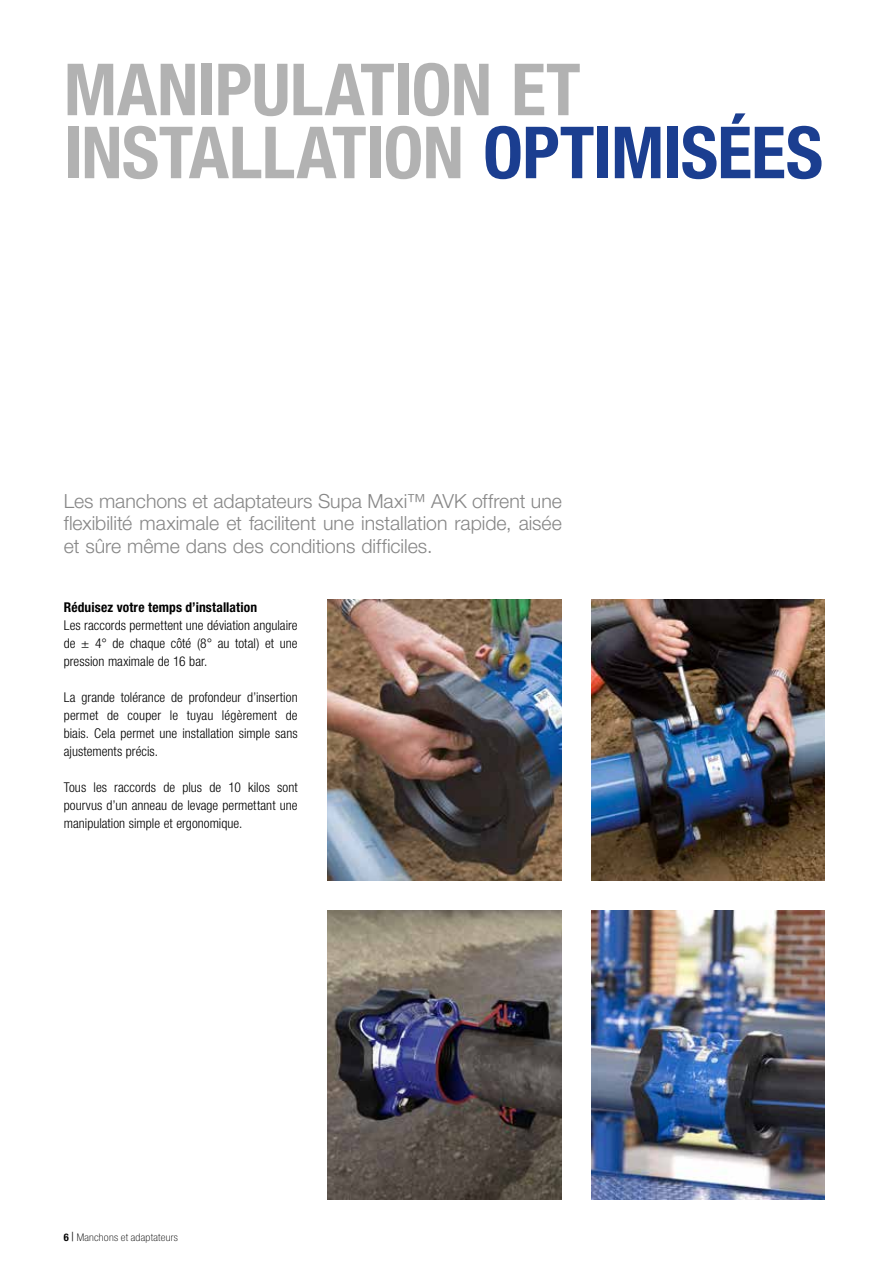
<style>
.page{position:relative;width:893px;height:1263px;background:#fff}
.page>*{position:absolute;margin:0;border:0;box-sizing:border-box;transform-origin:0 0}
.t1{font:700 condensed 72px/63px "Helvetica Neue LT Pro";letter-spacing:-.01em;color:#b2b2b2}
.t2{font:300 19.5px/22.5px "Helvetica Neue LT Pro";color:#878787;text-align:justify}
.t3{font:300 condensed 13.5px/18px "Helvetica Neue LT Pro";letter-spacing:.005em;color:#000;text-align:justify}
.t4{font:700 condensed 13.5px "Helvetica Neue LT Pro";letter-spacing:.01em;color:#000}
.t5{font:100 condensed 10.5px "Helvetica Neue LT Pro";letter-spacing:.02em;color:#000;scale:1.1 1}
.s1{color:#1b3e90}
.s2{font-weight:700}
.s3{font-family:"Times New Roman";font-weight:700;font-stretch:normal}
</style>
<div class="page">
<img style="left:591px;top:910px;width:234px;height:289px">
<img style="left:327px;top:600px;width:234px;height:280px">
<img style="left:591px;top:600px;width:234px;height:280px">
<img style="left:327px;top:910px;width:234px;height:289px">
<h1 class="t1" style="left:64px;top:57px;width:761px">MANIPULATION ET<br>INSTALLATION <span class="s1">OPTIMISÉES</span></h1>
<h2 class="t2" style="left:64px;top:489px;width:500px">Les manchons et adaptateurs Supa Maxi™ AVK offrent une flexibilité maximale et facilitent une installation rapide, aisée et sûre même dans des conditions difficiles.</h2>
<p class="t4" style="left:64px;top:599px;width:195px">Réduisez votre temps d’installation</p>
<p class="t3" style="left:64px;top:616px;width:235px">Les raccords permettent une déviation angulaire de ± 4° de chaque côté (8° au total) et une pression maximale de 16 bar.</p>
<p class="t3" style="left:64px;top:688px;width:235px">La grande tolérance de profondeur d’insertion permet de couper le tuyau légèrement de biais. Cela permet une installation simple sans ajustements précis.</p>
<p class="t3" style="left:64px;top:778px;width:235px">Tous les raccords de plus de 10 kilos sont pourvus d’un anneau de levage permettant une manipulation simple et ergonomique.</p>
<p class="t5" style="left:64px;top:1231px;width:105px"><span class="s2">6</span> <span class="s3">|</span> Manchons et adaptateurs</p>
</div>
